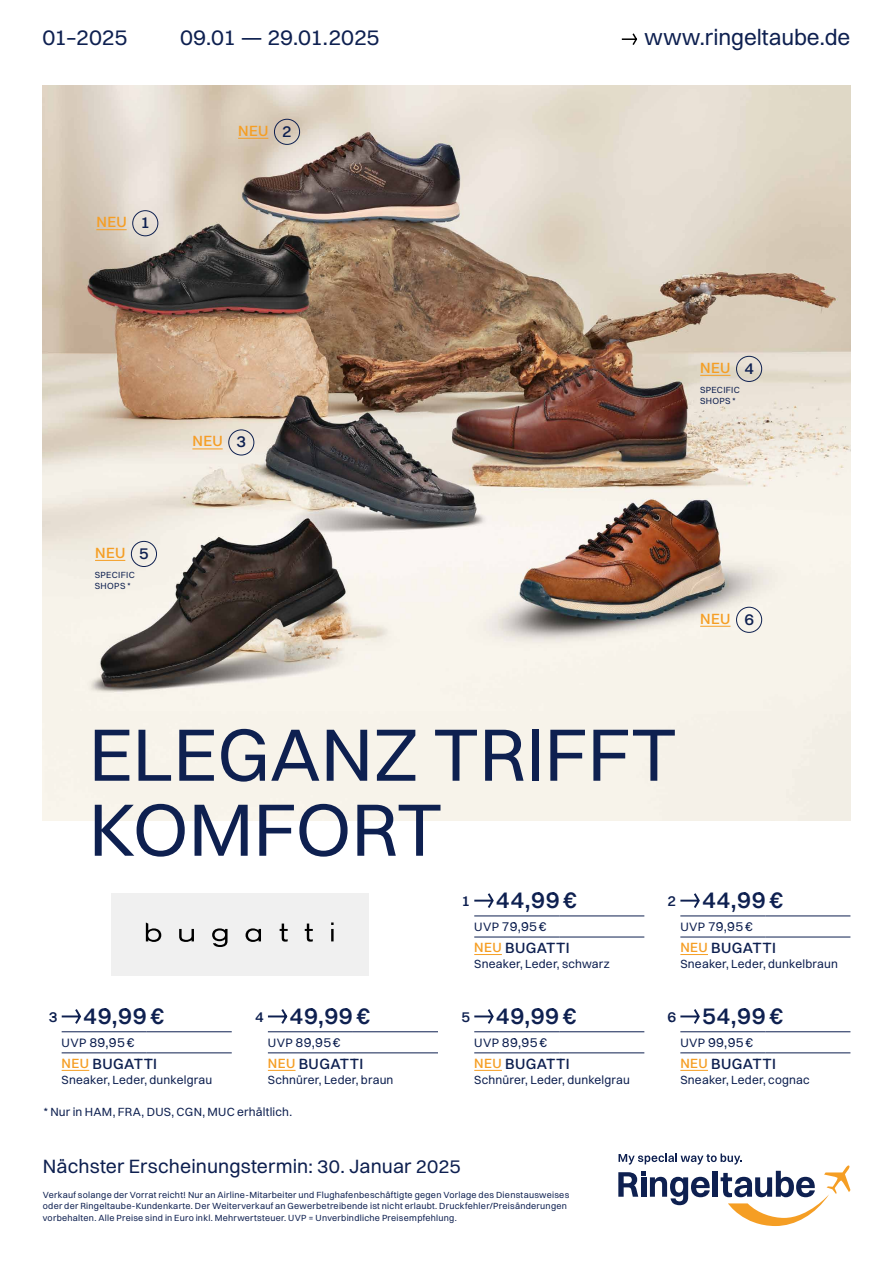
<style>
.page{position:relative;width:893px;height:1263px;background:#fff}
.page>*{position:absolute;margin:0;border:0;box-sizing:border-box;transform-origin:0 0}
.t1{font:75px/75px "Switzer";color:#0e2050}
.t2{font:24px "Switzer Variable";letter-spacing:.03em;color:#0e2050}
.t3{font:22.5px "Switzer";letter-spacing:-.005em;color:#0e2050}
.t4{font:19.5px "Switzer";letter-spacing:.005em;color:#0e2050}
.t5{font:15px "Switzer Variable";letter-spacing:.03em;color:#0e2050}
.t6{font:500 15px "Switzer";letter-spacing:.025em;color:#f59e24}
.t7{font:13.5px "Switzer Variable";letter-spacing:.025em;color:#0e2050}
.t8{font:12px "Switzer Variable";letter-spacing:.015em;color:#0e2050}
.t9{font:12px "Switzer";letter-spacing:.02em;color:#0e2050}
.t10{font:9px/11.2px "Switzer";letter-spacing:.03em;color:#0e2050}
.s1{font-size:16.5px;color:#0e2050}
.s2{font-size:15px}
.s3{font-size:12.3px}
.s4{font-size:13.5px;color:#f59e24}
</style>
<div class="page">
<img style="left:43px;top:85px;width:807px;height:735px">
<svg style="left:618px;top:1153px;width:232px;height:73px"></svg>
<svg style="left:621px;top:33px;width:17px;height:12px"></svg>
<hr style="left:62px;top:1031px;width:85px;height:1px;background:#0e2050">
<hr style="left:62px;top:1052px;width:85px;height:1px;background:#0e2050">
<hr style="left:147px;top:1031px;width:85px;height:1px;background:#0e2050">
<hr style="left:147px;top:1052px;width:85px;height:1px;background:#0e2050">
<svg style="left:61px;top:1009px;width:21px;height:15px"></svg>
<svg style="left:62px;top:1070px;width:27px;height:1px"></svg>
<hr style="left:268px;top:1031px;width:85px;height:1px;background:#0e2050">
<hr style="left:268px;top:1052px;width:85px;height:1px;background:#0e2050">
<hr style="left:353px;top:1031px;width:85px;height:1px;background:#0e2050">
<hr style="left:353px;top:1052px;width:85px;height:1px;background:#0e2050">
<svg style="left:267px;top:1009px;width:21px;height:15px"></svg>
<svg style="left:268px;top:1070px;width:28px;height:1px"></svg>
<hr style="left:474px;top:1031px;width:85px;height:1px;background:#0e2050">
<hr style="left:474px;top:1052px;width:85px;height:1px;background:#0e2050">
<hr style="left:559px;top:1031px;width:85px;height:1px;background:#0e2050">
<hr style="left:559px;top:1052px;width:85px;height:1px;background:#0e2050">
<svg style="left:474px;top:1009px;width:20px;height:15px"></svg>
<svg style="left:474px;top:1070px;width:28px;height:1px"></svg>
<hr style="left:474px;top:916px;width:85px;height:1px;background:#0e2050">
<hr style="left:474px;top:937px;width:85px;height:1px;background:#0e2050">
<hr style="left:559px;top:916px;width:85px;height:1px;background:#0e2050">
<hr style="left:559px;top:937px;width:85px;height:1px;background:#0e2050">
<svg style="left:474px;top:893px;width:20px;height:15px"></svg>
<svg style="left:474px;top:954px;width:28px;height:1px"></svg>
<hr style="left:680px;top:1031px;width:85px;height:1px;background:#0e2050">
<hr style="left:680px;top:1052px;width:85px;height:1px;background:#0e2050">
<hr style="left:765px;top:1031px;width:85px;height:1px;background:#0e2050">
<hr style="left:765px;top:1052px;width:85px;height:1px;background:#0e2050">
<svg style="left:680px;top:1009px;width:20px;height:15px"></svg>
<svg style="left:680px;top:1070px;width:28px;height:1px"></svg>
<hr style="left:680px;top:916px;width:85px;height:1px;background:#0e2050">
<hr style="left:680px;top:937px;width:85px;height:1px;background:#0e2050">
<hr style="left:765px;top:916px;width:85px;height:1px;background:#0e2050">
<hr style="left:765px;top:937px;width:85px;height:1px;background:#0e2050">
<svg style="left:680px;top:893px;width:20px;height:15px"></svg>
<svg style="left:680px;top:954px;width:28px;height:1px"></svg>
<div style="left:111px;top:893px;width:258px;height:83px;background:#f0f0f0"></div>
<svg style="left:146px;top:922px;width:15px;height:20px"></svg>
<svg style="left:179px;top:929px;width:15px;height:13px"></svg>
<svg style="left:280px;top:923px;width:8px;height:18px"></svg>
<svg style="left:246px;top:928px;width:15px;height:14px"></svg>
<svg style="left:212px;top:928px;width:16px;height:19px"></svg>
<svg style="left:331px;top:922px;width:3px;height:19px"></svg>
<svg style="left:305px;top:923px;width:8px;height:18px"></svg>
<hr style="left:96px;top:229px;width:31px;height:1px;background:#f59e24">
<div style="left:133px;top:210px;width:25px;height:26px;border:1px solid #0e2050;border-radius:50%"></div>
<hr style="left:238px;top:138px;width:30px;height:1px;background:#f59e24">
<div style="left:274px;top:119px;width:26px;height:26px;border:1px solid #0e2050;border-radius:50%"></div>
<hr style="left:192px;top:448px;width:31px;height:1px;background:#f59e24">
<div style="left:229px;top:430px;width:25px;height:25px;border:1px solid #0e2050;border-radius:50%"></div>
<hr style="left:700px;top:375px;width:30px;height:1px;background:#f59e24">
<div style="left:736px;top:356px;width:26px;height:26px;border:1px solid #0e2050;border-radius:50%"></div>
<hr style="left:700px;top:626px;width:30px;height:1px;background:#f59e24">
<div style="left:736px;top:607px;width:26px;height:25px;border:1px solid #0e2050;border-radius:50%"></div>
<hr style="left:95px;top:560px;width:30px;height:1px;background:#f59e24">
<div style="left:131px;top:541px;width:26px;height:26px;border:1px solid #0e2050;border-radius:50%"></div>
<h3 class="t3" style="left:43px;top:24px;width:86px">01–2025</h3>
<h3 class="t3" style="left:180px;top:24px;width:201px">09.01 — 29.01.2025</h3>
<h3 class="t3" style="left:644px;top:24px;width:208px">www.ringeltaube.de</h3>
<h3 class="t6" style="left:96px;top:213px;width:55px">NEU <span class="s1">1</span></h3>
<h3 class="t6" style="left:238px;top:121px;width:55px">NEU <span class="s1">2</span></h3>
<h3 class="t6" style="left:95px;top:543px;width:55px">NEU <span class="s1">5</span></h3>
<p class="t10" style="left:95px;top:569px;width:41px">SPECIFIC<br>SHOPS *</p>
<h3 class="t6" style="left:192px;top:432px;width:55px">NEU <span class="s1">3</span></h3>
<h3 class="t6" style="left:700px;top:358px;width:55px">NEU <span class="s1">4</span></h3>
<p class="t10" style="left:700px;top:384px;width:41px">SPECIFIC<br>SHOPS *</p>
<h3 class="t6" style="left:700px;top:609px;width:55px">NEU <span class="s1">6</span></h3>
<h1 class="t1" style="left:89px;top:716px;width:590px">ELEGANZ TRIFFT<br>KOMFORT</h1>
<h2 class="t2" style="left:49px;top:1001px;width:117px"><span class="s2">3</span> 49,99 €</h2>
<h3 class="t7" style="left:62px;top:1034px;width:74px"><span class="s3">UVP</span> 89,95€</h3>
<h3 class="t5" style="left:62px;top:1055px;width:97px"><span class="s4">NEU</span> BUGATTI</h3>
<h3 class="t8" style="left:62px;top:1072px;width:152px">Sneaker, Leder, dunkelgrau</h3>
<h2 class="t2" style="left:255px;top:1001px;width:117px"><span class="s2">4</span> 49,99 €</h2>
<h3 class="t7" style="left:268px;top:1034px;width:74px"><span class="s3">UVP</span> 89,95€</h3>
<h3 class="t5" style="left:268px;top:1055px;width:97px"><span class="s4">NEU</span> BUGATTI</h3>
<h3 class="t8" style="left:268px;top:1072px;width:127px">Schnürer, Leder, braun</h3>
<h3 class="t9" style="left:44px;top:1104px;width:250px">* Nur in HAM, FRA, DUS, CGN, MUC erhältlich.</h3>
<h2 class="t2" style="left:461px;top:885px;width:117px"><span class="s2">1</span> 44,99 €</h2>
<h3 class="t7" style="left:474px;top:918px;width:74px"><span class="s3">UVP</span> 79,95€</h3>
<h3 class="t5" style="left:474px;top:939px;width:97px"><span class="s4">NEU</span> BUGATTI</h3>
<h3 class="t8" style="left:474px;top:957px;width:137px">Sneaker, Leder, schwarz</h3>
<h2 class="t2" style="left:461px;top:1001px;width:117px"><span class="s2">5</span> 49,99 €</h2>
<h3 class="t7" style="left:474px;top:1034px;width:74px"><span class="s3">UVP</span> 89,95€</h3>
<h3 class="t5" style="left:474px;top:1055px;width:97px"><span class="s4">NEU</span> BUGATTI</h3>
<h3 class="t8" style="left:474px;top:1072px;width:157px">Schnürer, Leder, dunkelgrau</h3>
<h3 class="t4" style="left:43px;top:1154px;width:419px">Nächster Erscheinungstermin: 30. Januar 2025</h3>
<p class="t10" style="left:43px;top:1189px;width:528px">Verkauf solange der Vorrat reicht! Nur an Airline-Mitarbeiter und Flughafenbeschäftigte gegen Vorlage des Dienstausweises oder der Ringeltaube-Kundenkarte. Der Weiterverkauf an Gewerbetreibende ist nicht erlaubt. Druckfehler/Preisänderungen vorbehalten. Alle Preise sind in Euro inkl. Mehrwertsteuer. UVP = Unverbindliche Preisempfehlung.</p>
<h2 class="t2" style="left:667px;top:885px;width:117px"><span class="s2">2</span> 44,99 €</h2>
<h3 class="t7" style="left:680px;top:918px;width:74px"><span class="s3">UVP</span> 79,95€</h3>
<h3 class="t5" style="left:680px;top:939px;width:97px"><span class="s4">NEU</span> BUGATTI</h3>
<h3 class="t8" style="left:680px;top:957px;width:159px">Sneaker, Leder, dunkelbraun</h3>
<h2 class="t2" style="left:667px;top:1001px;width:117px"><span class="s2">6</span> 54,99 €</h2>
<h3 class="t7" style="left:680px;top:1034px;width:74px"><span class="s3">UVP</span> 99,95€</h3>
<h3 class="t5" style="left:680px;top:1055px;width:97px"><span class="s4">NEU</span> BUGATTI</h3>
<h3 class="t8" style="left:680px;top:1072px;width:131px">Sneaker, Leder, cognac</h3>
</div>
